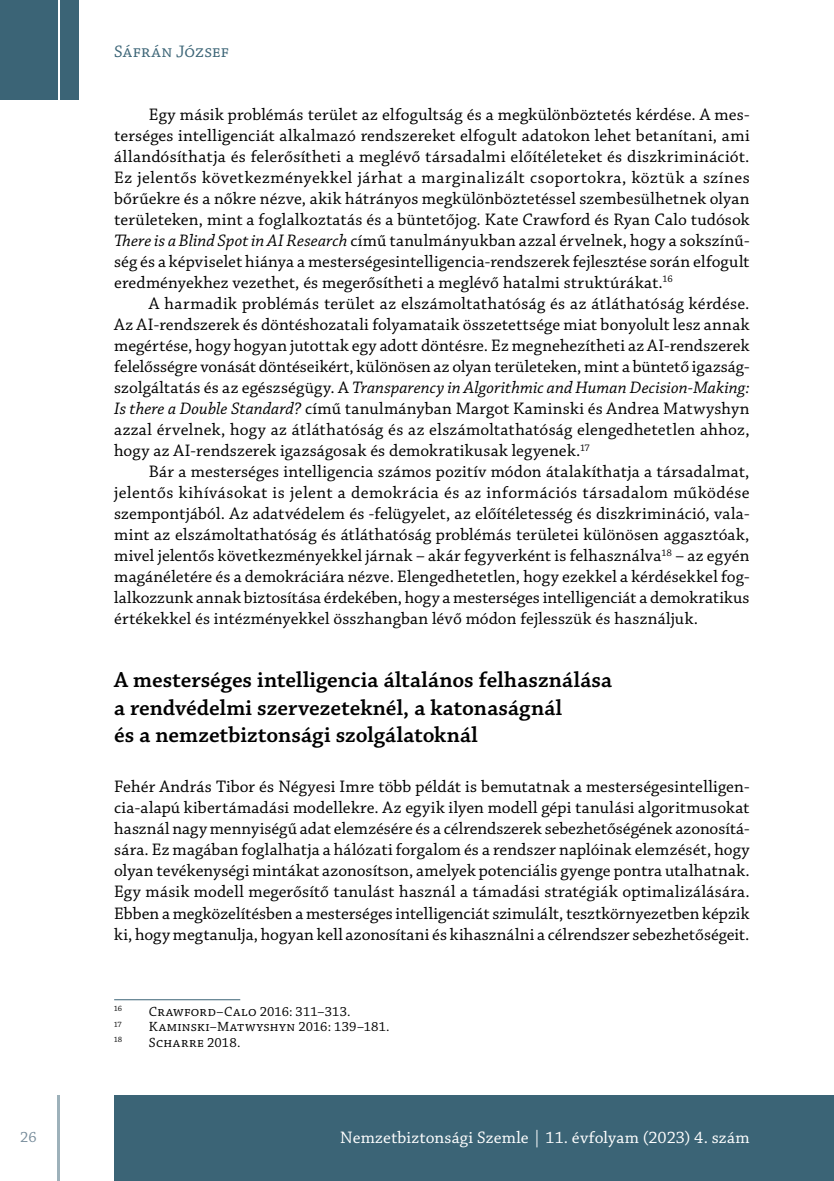
<style>
.page{position:relative;width:834px;height:1181px;background:#fff}
.page>*{position:absolute;margin:0;border:0;box-sizing:border-box;transform-origin:0 0}
.t1{font:600 22.75px/27.3px "Chaparral Pro";color:#000}
.t2{font:17.5px/21px "Chaparral Pro";letter-spacing:.01em;color:#000;text-align:justify}
.t3{font:17.5px "Chaparral Pro";letter-spacing:.005em;color:#fff}
.t4{font:17.5px "Chaparral Pro";letter-spacing:.01em;color:#3b6476}
.t5{font:15.75px "Chaparral Pro";color:#778c9b}
.t6{font:14px "Chaparral Pro";letter-spacing:.025em;color:#000}
.t7{font:8.22px "Chaparral Pro";color:#000}
.s1{font-style:italic}
</style>
<div class="page">
<hr style="left:57px;top:1095px;width:3px;height:86px;background:#3b6476">
<div style="left:114px;top:1095px;width:719px;height:86px;background:#3b6476"></div>
<div style="left:0;top:0;width:57px;height:99px;background:#3b6476"></div>
<div style="left:60px;top:0;width:18px;height:99px;background:#3b6476"></div>
<hr style="left:114px;top:999px;width:126px;height:1px;background:#3b6476">
<p class="t4" style="left:114px;top:42px;width:116px">Sáfrán József</p>
<p class="t2" style="left:114px;top:105px;width:637px;text-indent:35px">Egy másik problémás terület az elfogultság és a megkülönböztetés kérdése. A mes&shy;terséges intelligenciát alkalmazó rendszereket elfogult adatokon lehet betanítani, ami állandósíthatja és felerősítheti a meglévő társadalmi előítéleteket és diszkriminációt.<br>Ez jelentős következményekkel járhat a marginalizált csoportokra, köztük a színes bőrűekre és a nőkre nézve, akik hátrányos megkülönböztetéssel szembesülhetnek olyan területeken, mint a foglalkoztatás és a büntetőjog. Kate Crawford és Ryan Calo tudósok <span class="s1">There is a Blind Spot in AI Research</span> című tanulmányukban azzal érvelnek, hogy a sokszínű&shy;ség és a képviselet hiánya a mesterségesintelligencia-rendszerek fejlesztése során elfogult eredményekhez vezethet, és megerősítheti a meglévő hatalmi struktúrákat.<sup>16</sup></p>
<p class="t2" style="left:114px;top:294px;width:637px;text-indent:35px">A harmadik problémás terület az elszámoltathatóság és az átláthatóság kérdése.<br>Az AI-rendszerek és döntéshozatali folyamataik összetettsége miat bonyolult lesz annak megértése, hogy hogyan jutottak egy adott döntésre. Ez megnehezítheti az AI-rendszerek felelősségre vonását döntéseikért, különösen az olyan területeken, mint a büntető igazság&shy;szolgáltatás és az egészségügy. A <span class="s1">Transparency in Algorithmic and Human Decision-Making:<br>Is there a Double Standard?</span> című tanulmányban Margot Kaminski és Andrea Matwyshyn azzal érvelnek, hogy az átláthatóság és az elszámoltathatóság elengedhetetlen ahhoz, hogy az AI-rendszerek igazságosak és demokratikusak legyenek.<sup>17</sup></p>
<p class="t2" style="left:114px;top:462px;width:637px;text-indent:35px">Bár a mesterséges intelligencia számos pozitív módon átalakíthatja a társadalmat, jelentős kihívásokat is jelent a demokrácia és az információs társadalom működése szempontjából. Az adatvédelem és -felügyelet, az előítéletesség és diszkrimináció, vala&shy;mint az elszámoltathatóság és átláthatóság problémás területei különösen aggasztóak, mivel jelentős következményekkel járnak – akár fegyverként is felhasználva<sup>18</sup> – az egyén magánéletére és a demokráciára nézve. Elengedhetetlen, hogy ezekkel a kérdésekkel fog&shy;lalkozzunk annak biztosítása érdekében, hogy a mesterséges intelligenciát a demokratikus értékekkel és intézményekkel összhangban lévő módon fejlesszük és használjuk.</p>
<h1 class="t1" style="left:114px;top:667px;width:499px">A mesterséges intelligencia általános felhasználása a rendvédelmi szervezeteknél, a katonaságnál<br>és a nemzetbiztonsági szolgálatoknál</h1>
<p class="t2" style="left:114px;top:777px;width:637px">Fehér András Tibor és Négyesi Imre több példát is bemutatnak a mesterségesintelligen&shy;cia-alapú kibertámadási modellekre. Az egyik ilyen modell gépi tanulási algoritmusokat használ nagy mennyiségű adat elemzésére és a célrendszerek sebezhetőségének azonosítá&shy;sára. Ez magában foglalhatja a hálózati forgalom és a rendszer naplóinak elemzését, hogy olyan tevékenységi mintákat azonosítson, amelyek potenciális gyenge pontra utalhatnak.<br>Egy másik modell megerősítő tanulást használ a támadási stratégiák optimalizálására.<br>Ebben a megközelítésben a mesterséges intelligenciát szimulált, tesztkörnyezetben képzik ki, hogy megtanulja, hogyan kell azonosítani és kihasználni a célrendszer sebezhetőségeit.</p>
<p class="t7" style="left:114px;top:1003px;width:9px">16</p>
<p class="t6" style="left:149px;top:1003px;width:203px">Crawford–Calo 2016: 311–313.</p>
<p class="t7" style="left:114px;top:1019px;width:9px">17</p>
<p class="t6" style="left:149px;top:1019px;width:242px">Kaminski–Matwyshyn 2016: 139–181.</p>
<p class="t7" style="left:114px;top:1035px;width:10px">18</p>
<p class="t6" style="left:149px;top:1035px;width:93px">Scharre 2018.</p>
<p class="t5" style="left:20px;top:1128px;width:18px">26</p>
<p class="t3" style="left:340px;top:1127px;width:411px">Nemzetbiztonsági Szemle | 11. évfolyam (2023) 4. szám</p>
</div>
